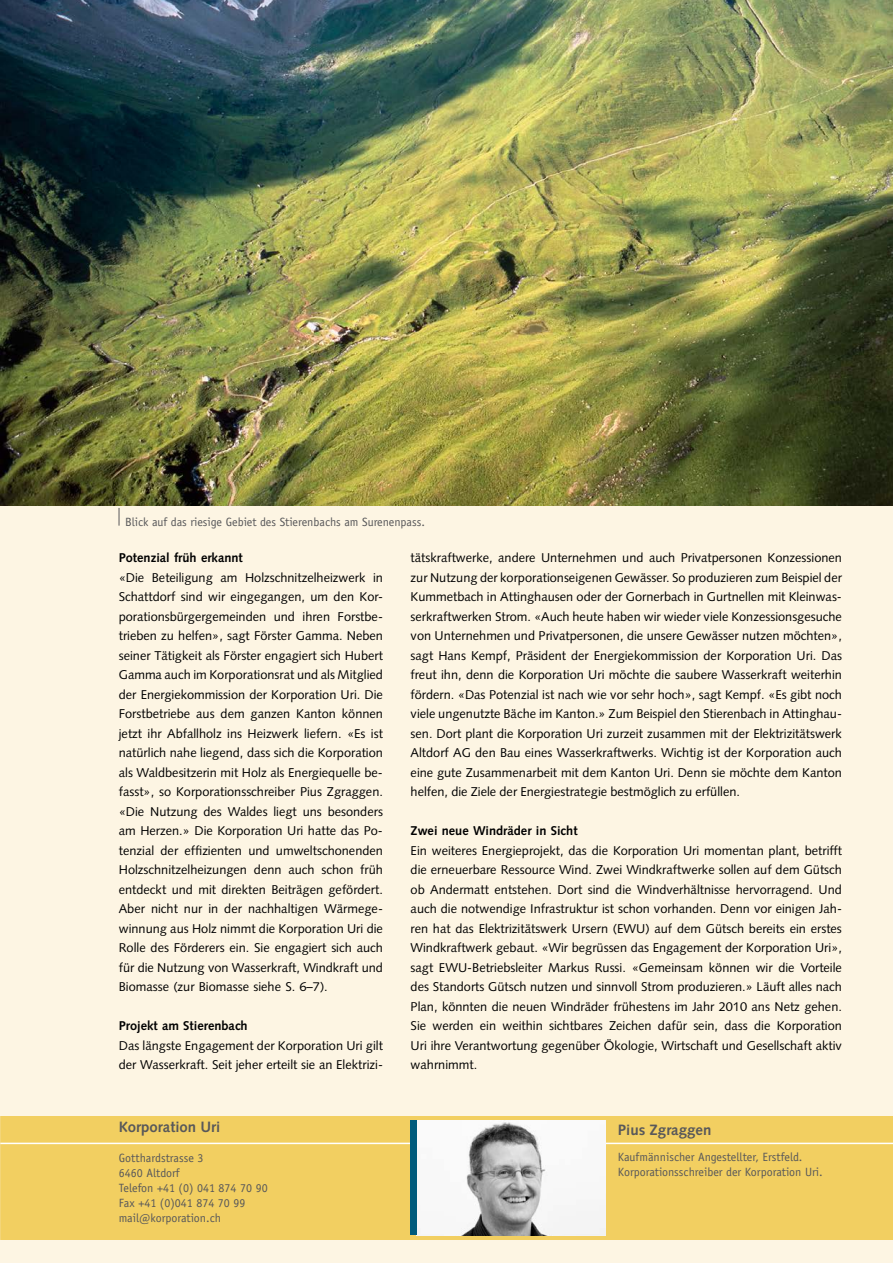
<style>
.page{position:relative;width:893px;height:1263px;background:#fdf5e3}
.page>*{position:absolute;margin:0;border:0;box-sizing:border-box;transform-origin:0 0}
.t1{font:700 15px "Syntax";color:#58585a}
.t2{font:12.75px/19.5px "Syntax";color:#000;text-align:justify}
.t3{font:700 12.75px "Syntax";color:#000}
.t4{font:12px/15px "Officina Sans";color:#58585a}
</style>
<div class="page">
<div style="left:0;top:1116px;width:893px;height:124px;background:#f2cf61"></div>
<hr style="left:0;top:1143px;width:893px;height:1px;background:#fff">
<img style="left:417px;top:1121px;width:188px;height:114px">
<div style="left:411px;top:1121px;width:6px;height:114px;background:#005b7c"></div>
<img style="left:0;top:0;width:893px;height:505px">
<svg style="left:119px;top:508px;width:1px;height:18px"></svg>
<p class="t4" style="left:125px;top:514px;width:301px">Blick auf das riesige Gebiet des Stierenbachs am Surenenpass.</p>
<p class="t3" style="left:119px;top:551px;width:125px">Potenzial früh erkannt</p>
<p class="t2" style="left:119px;top:568px;width:266px">«Die Beteiligung am Holzschnitzelheizwerk in Schattdorf sind wir eingegangen, um den Kor&shy;porationsbürgergemeinden und ihren Forstbe&shy;trieben zu helfen», sagt Förster Gamma. Neben seiner Tätigkeit als Förster engagiert sich Hubert Gamma auch im Korporationsrat und als Mitglied der Energiekommission der Korporation Uri. Die Forstbetriebe aus dem ganzen Kanton können jetzt ihr Abfallholz ins Heizwerk liefern. «Es ist natürlich nahe liegend, dass sich die Korporation als Waldbesitzerin mit Holz als Energiequelle be&shy;fasst», so Korporationsschreiber Pius Zgraggen. «Die Nutzung des Waldes liegt uns besonders am Herzen.» Die Korporation Uri hatte das Po&shy;tenzial der effizienten und umweltschonenden Holzschnitzelheizungen denn auch schon früh entdeckt und mit direkten Beiträgen gefördert.<br>Aber nicht nur in der nachhaltigen Wärmege&shy;winnung aus Holz nimmt die Korporation Uri die Rolle des Förderers ein. Sie engagiert sich auch für die Nutzung von Wasserkraft, Windkraft und Biomasse (zur Biomasse siehe S. 6–7).</p>
<p class="t3" style="left:119px;top:1019px;width:130px">Projekt am Stierenbach</p>
<p class="t2" style="left:119px;top:1036px;width:266px">Das längste Engagement der Korporation Uri gilt der Wasserkraft. Seit jeher erteilt sie an Elektrizi-</p>
<p class="t1" style="left:119px;top:1118px;width:103px">Korporation Uri</p>
<p class="t4" style="left:119px;top:1150px;width:150px">Gotthardstrasse 3<br>6460 Altdorf<br>Telefon +41 (0) 041 874 70 90<br>Fax +41 (0)041 874 70 99 mail@korporation.ch</p>
<p class="t2" style="left:411px;top:548px;width:433px">tätskraftwerke, andere Unternehmen und auch Privatpersonen Konzessionen zur Nutzung der korporationseigenen Gewässer. So produzieren zum Beispiel der Kummetbach in Attinghausen oder der Gornerbach in Gurtnellen mit Kleinwas&shy;serkraftwerken Strom. «Auch heute haben wir wieder viele Konzessionsgesuche von Unternehmen und Privatpersonen, die unsere Gewässer nutzen möchten», sagt Hans Kempf, Präsident der Energiekommission der Korporation Uri. Das freut ihn, denn die Korporation Uri möchte die saubere Wasserkraft weiterhin fördern. «Das Potenzial ist nach wie vor sehr hoch», sagt Kempf. «Es gibt noch viele ungenutzte Bäche im Kanton.» Zum Beispiel den Stierenbach in Attinghau&shy;sen. Dort plant die Korporation Uri zurzeit zusammen mit der Elektrizitätswerk Altdorf AG den Bau eines Wasserkraftwerks. Wichtig ist der Korporation auch eine gute Zusammenarbeit mit dem Kanton Uri. Denn sie möchte dem Kanton helfen, die Ziele der Energiestrategie bestmöglich zu erfüllen.</p>
<p class="t3" style="left:411px;top:823px;width:169px">Zwei neue Windräder in Sicht</p>
<p class="t2" style="left:411px;top:840px;width:433px">Ein weiteres Energieprojekt, das die Korporation Uri momentan plant, betrifft die erneuerbare Ressource Wind. Zwei Windkraftwerke sollen auf dem Gütsch ob Andermatt entstehen. Dort sind die Windverhältnisse hervorragend. Und auch die notwendige Infrastruktur ist schon vorhanden. Denn vor einigen Jah&shy;ren hat das Elektrizitätswerk Ursern (EWU) auf dem Gütsch bereits ein erstes Windkraftwerk gebaut. «Wir begrüssen das Engagement der Korporation Uri», sagt EWU-Betriebsleiter Markus Russi. «Gemeinsam können wir die Vorteile des Standorts Gütsch nutzen und sinnvoll Strom produzieren.» Läuft alles nach Plan, könnten die neuen Windräder frühestens im Jahr 2010 ans Netz gehen.<br>Sie werden ein weithin sichtbares Zeichen dafür sein, dass die Korporation Uri ihre Verantwortung gegenüber Ökologie, Wirtschaft und Gesellschaft aktiv wahrnimmt.</p>
<p class="t1" style="left:618px;top:1121px;width:95px">Pius Zgraggen</p>
<p class="t4" style="left:618px;top:1149px;width:206px">Kaufmännischer Angestellter, Erstfeld.<br>Korporationsschreiber der Korporation Uri.</p>
</div>
